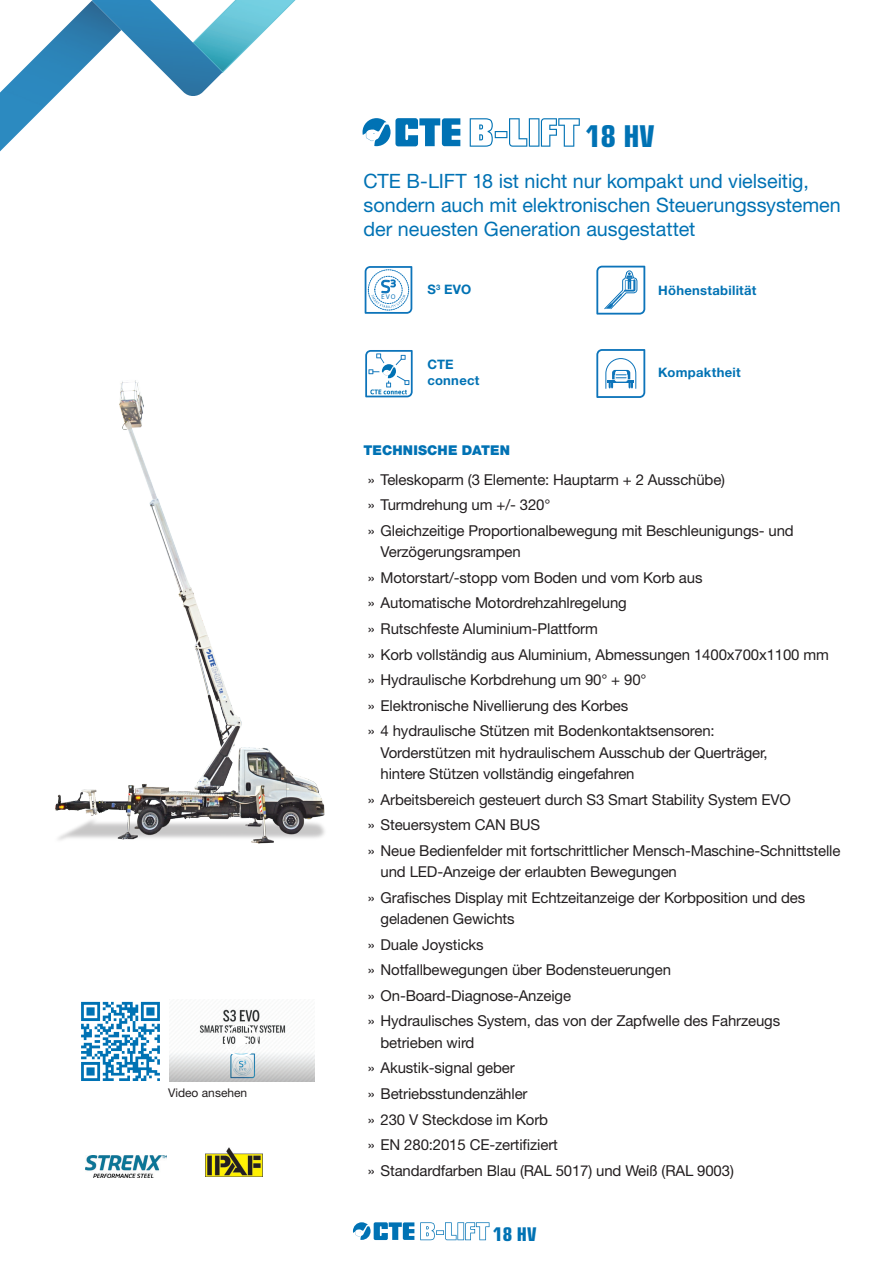
<style>
.page{position:relative;width:893px;height:1263px;background:#fff}
.page>*{position:absolute;margin:0;border:0;box-sizing:border-box;transform-origin:0 0}
.t1{font:700 condensed 30px "Eurostile LT Std";color:#0072b4}
.t2{font:19.8px/24px "Helvetica Neue";letter-spacing:-.005em;color:#0072b4}
.t3{font:700 condensed 18.9px "Eurostile LT Std";color:#0072b4}
.t4{font:15px/25.7px "Helvetica Neue";letter-spacing:-.01em;color:#231f20}
.t5{font:900 13.5px "Helvetica Neue";letter-spacing:.01em;color:#0072b4}
.t6{font:700 13.05px/15.6px "Helvetica Neue";letter-spacing:.02em;color:#0072b4}
.t7{font:12px "Helvetica Neue";color:#231f20}
.t8{font:6.6px "Asap";color:#0d74ba}
.s1{font-style:inherit}
</style>
<div class="page">
<img style="left:55px;top:380px;width:270px;height:464px">
<img style="left:85px;top:1155px;width:81px;height:23px">
<img style="left:206px;top:1147px;width:57px;height:30px">
<svg style="left:223px;top:0;width:73px;height:72px"></svg>
<img style="left:0;top:1px;width:92px;height:151px">
<img style="left:92px;top:0;width:131px;height:96px">
<svg style="left:600px;top:265px;width:46px;height:46px"></svg>
<svg style="left:596px;top:266px;width:49px;height:49px"></svg>
<svg style="left:645px;top:349px;width:1px;height:45px"></svg>
<svg style="left:596px;top:349px;width:49px;height:49px"></svg>
<svg style="left:365px;top:350px;width:48px;height:47px"></svg>
<svg style="left:470px;top:118px;width:110px;height:29px"></svg>
<svg style="left:363px;top:118px;width:97px;height:28px"></svg>
<svg style="left:420px;top:1222px;width:69px;height:18px"></svg>
<svg style="left:353px;top:1222px;width:61px;height:18px"></svg>
<svg style="left:364px;top:266px;width:49px;height:48px"></svg>
<svg style="left:365px;top:266px;width:47px;height:48px"></svg>
<img style="left:81px;top:1001px;width:79px;height:80px">
<img style="left:169px;top:1009px;width:146px;height:72px">
<svg style="left:225px;top:1024px;width:33px;height:33px"></svg>
<p class="t7" style="left:168px;top:1085px;width:80px">Video ansehen</p>
<h1 class="t1" style="left:586px;top:119px;width:70px">18 HV</h1>
<h2 class="t2" style="left:364px;top:169px;width:479px">CTE B-LIFT 18 ist nicht nur kompakt und vielseitig, sondern auch mit elektronischen Steuerungssystemen der neuesten Generation ausgestattet</h2>
<p class="t8" style="left:381px;top:293px;width:16px">EVO</p>
<p class="t6" style="left:427px;top:281px;width:45px">S<sup>3</sup> EVO</p>
<p class="t6" style="left:658px;top:282px;width:100px">Höhenstabilität</p>
<p class="t6" style="left:427px;top:357px;width:54px">CTE connect</p>
<p class="t6" style="left:658px;top:364px;width:84px">Kompaktheit</p>
<p class="t5" style="left:364px;top:442px;width:148px">TECHNISCHE DATEN</p>
<p class="t4" style="left:368px;top:466px;width:428px"><span class="s1">»</span> Teleskoparm (3 Elemente: Hauptarm + 2 Ausschübe)<br><span class="s1">»</span> Turmdrehung um +/- 320°<br><span class="s1">»</span> Gleichzeitige Proportionalbewegung mit Beschleunigungs- und</p>
<p class="t4" style="left:368px;top:539px;width:463px;text-indent:13px">Verzögerungsrampen<br><span class="s1">»</span> Motorstart/-stopp vom Boden und vom Korb aus<br><span class="s1">»</span> Automatische Motordrehzahlregelung<br><span class="s1">»</span> Rutschfeste Aluminium-Plattform<br><span class="s1">»</span> Korb vollständig aus Aluminium, Abmessungen 1400x700x1100 mm <span class="s1">»</span> Hydraulische Korbdrehung um 90° + 90°<br><span class="s1">»</span> Elektronische Nivellierung des Korbes<br><span class="s1">»</span> 4 hydraulische Stützen mit Bodenkontaktsensoren:</p>
<p class="t4" style="left:381px;top:741px;width:389px;line-height:21.3px">Vorderstützen mit hydraulischem Ausschub der Querträger, hintere Stützen vollständig eingefahren</p>
<p class="t4" style="left:368px;top:786px;width:474px"><span class="s1">»</span> Arbeitsbereich gesteuert durch S3 Smart Stability System EVO<br><span class="s1">»</span> Steuersystem CAN BUS<br><span class="s1">»</span> Neue Bedienfelder mit fortschrittlicher Mensch-Maschine-Schnittstelle</p>
<p class="t4" style="left:368px;top:859px;width:439px;text-indent:13px">und LED-Anzeige der erlaubten Bewegungen<br><span class="s1">»</span> Grafisches Display mit Echtzeitanzeige der Korbposition und des</p>
<p class="t4" style="left:368px;top:906px;width:414px;text-indent:13px">geladenen Gewichts<br><span class="s1">»</span> Duale Joysticks<br><span class="s1">»</span> Notfallbewegungen über Bodensteuerungen<br><span class="s1">»</span> On-Board-Diagnose-Anzeige<br><span class="s1">»</span> Hydraulisches System, das von der Zapfwelle des Fahrzeugs</p>
<p class="t4" style="left:368px;top:1029px;width:368px;text-indent:13px">betrieben wird<br><span class="s1">»</span> Akustik-signal geber<br><span class="s1">»</span> Betriebsstundenzähler<br><span class="s1">»</span> 230 V Steckdose im Korb<br><span class="s1">»</span> EN 280:2015 CE-zertifiziert<br><span class="s1">»</span> Standardfarben Blau (RAL 5017) und Weiß (RAL 9003)</p>
<p class="t3" style="left:493px;top:1222px;width:45px">18 HV</p>
</div>
